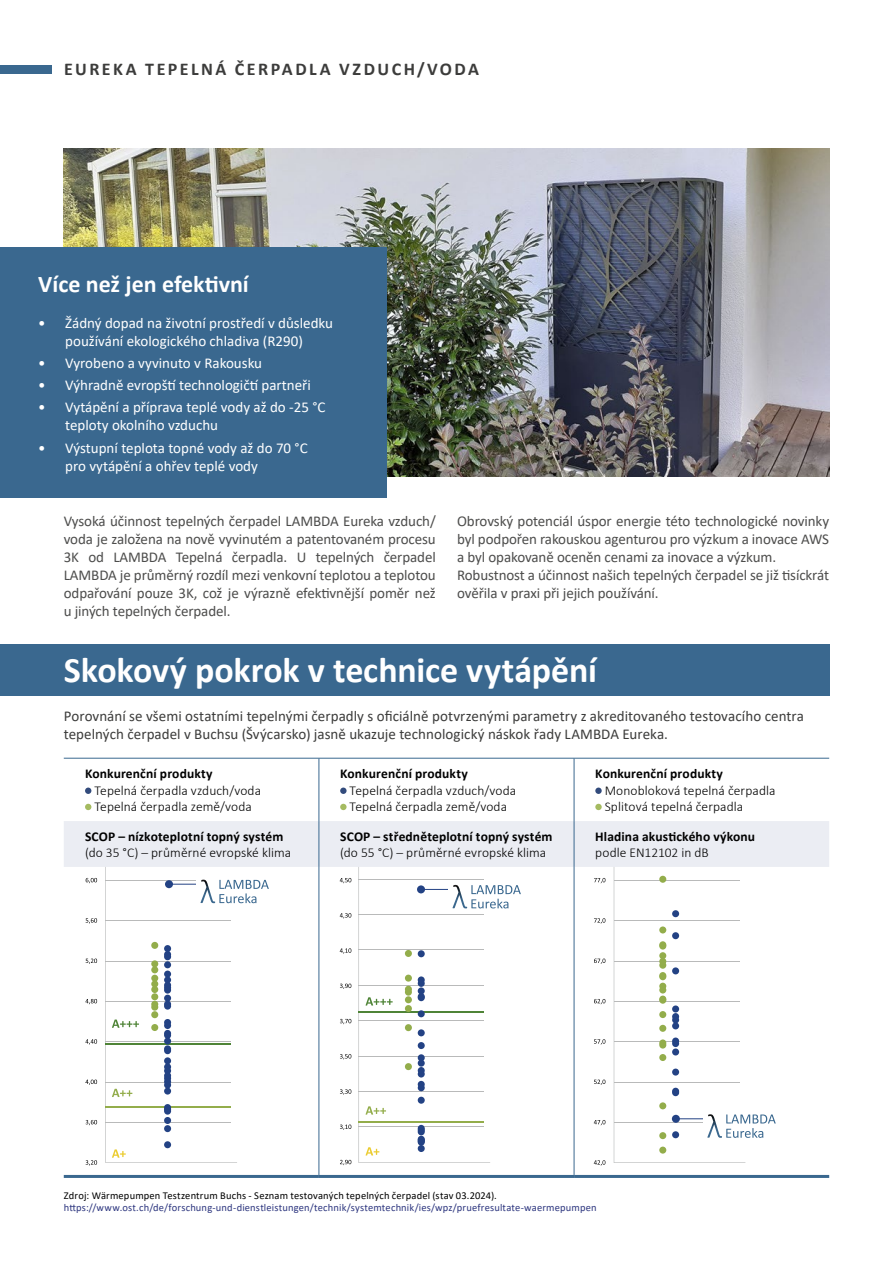
<style>
.page{position:relative;width:893px;height:1263px;background:#fff}
.page>*{position:absolute;margin:0;border:0;box-sizing:border-box;transform-origin:0 0}
.t1{font:700 36px "Calibri";letter-spacing:-.005em;color:#fff}
.t2{font:700 24px "Calibri";color:#fff}
.t3{font:700 18px "Calibri";letter-spacing:.135em;color:#3c3c3b}
.t4{font:15px/18px "Calibri";letter-spacing:-.005em;color:#4d4d4c;text-align:justify}
.t5{font:15px/18px "Calibri";color:#fff}
.t6{font:15px/18px "Calibri";color:#3c3c3b}
.t7{font:300 13.5px/16.2px "Calibri";letter-spacing:.005em;color:#000}
.t8{font:700 13.5px/16.2px "Calibri";letter-spacing:.01em;color:#000}
.t9{font:10.5px "Calibri";letter-spacing:.015em;color:#2d367f}
.t10{font:10.5px "Calibri";letter-spacing:.015em;color:#000}
.s1{font-weight:700}
.s2{font-weight:300}
</style>
<div class="page">
<div style="left:0;top:645px;width:829px;height:51px;background:#3a688f"></div>
<div style="left:0;top:65px;width:51px;height:9px;background:#3a688f"></div>
<img style="left:64px;top:149px;width:765px;height:327px">
<svg style="left:64px;top:821px;width:765px;height:344px"></svg>
<hr style="left:64px;top:758px;width:255px;height:1px;background:#3a688f">
<hr style="left:319px;top:758px;width:1px;height:63px;background:#3a688f">
<hr style="left:319px;top:758px;width:255px;height:1px;background:#3a688f">
<hr style="left:574px;top:758px;width:1px;height:63px;background:#3a688f">
<hr style="left:574px;top:758px;width:255px;height:1px;background:#3a688f">
<hr style="left:319px;top:821px;width:1px;height:46px;background:#3a688f">
<hr style="left:574px;top:821px;width:1px;height:46px;background:#3a688f">
<hr style="left:64px;top:1175px;width:255px;height:3px;background:#3a688f">
<hr style="left:319px;top:867px;width:1px;height:308px;background:#3a688f">
<hr style="left:319px;top:1175px;width:255px;height:3px;background:#3a688f">
<hr style="left:574px;top:867px;width:1px;height:308px;background:#3a688f">
<hr style="left:574px;top:1175px;width:255px;height:3px;background:#3a688f">
<div style="left:85px;top:787px;width:6px;height:7px;background:#324b7c;border-radius:50%"></div>
<svg style="left:85px;top:804px;width:6px;height:6px"></svg>
<div style="left:340px;top:787px;width:7px;height:7px;background:#324b7c;border-radius:50%"></div>
<div style="left:340px;top:804px;width:7px;height:6px;background:#a5bb61;border-radius:50%"></div>
<div style="left:595px;top:787px;width:7px;height:7px;background:#324b7c;border-radius:50%"></div>
<div style="left:595px;top:804px;width:7px;height:6px;background:#a5bb61;border-radius:50%"></div>
<div style="left:0;top:247px;width:387px;height:250px;background:#3a688f"></div>
<div style="left:259px;top:890px;width:27px;height:24px;background:#fff"></div>
<div style="left:511px;top:897px;width:27px;height:24px;background:#fff"></div>
<div style="left:765px;top:1126px;width:27px;height:24px;background:#fff"></div>
<p class="t3" style="left:64px;top:57px;width:416px">EUREKA TEPELNÁ ČERPADLA VZDUCH/VODA</p>
<p class="t2" style="left:38px;top:267px;width:212px">Více než jen efektivní</p>
<p class="t5" style="left:38px;top:313px;width:296px;text-align:center">• Žádný dopad na životní prostředí v důsledku používání ekologického chladiva (R290)</p>
<p class="t5" style="left:38px;top:353px;width:225px">• Vyrobeno a vyvinuto v Rakousku</p>
<p class="t5" style="left:38px;top:376px;width:274px">• Výhradně evropští technologičtí partneři</p>
<p class="t5" style="left:65px;top:398px;width:262px;text-indent:-27px">• Vytápění a příprava teplé vody až do -25 °C teploty okolního vzduchu</p>
<p class="t5" style="left:65px;top:438px;width:244px;text-indent:-27px">• Výstupní teplota topné vody až do 70 °C pro vytápění a ohřev teplé vody</p>
<p class="t4" style="left:64px;top:511px;width:374px">Vysoká účinnost tepelných čerpadel LAMBDA Eureka vzduch/ voda je založena na nově vyvinutém a patentovaném procesu 3K od LAMBDA Tepelná čerpadla. U tepelných čerpadel LAMBDA je průměrný rozdíl mezi venkovní teplotou a teplotou odpařování pouze 3K, což je výrazně efektivnější poměr než u jiných tepelných čerpadel.</p>
<p class="t4" style="left:457px;top:511px;width:373px">Obrovský potenciál úspor energie této technologické novinky byl podpořen rakouskou agenturou pro výzkum a inovace AWS a byl opakovaně oceněn cenami za inovace a výzkum.</p>
<p class="t4" style="left:457px;top:565px;width:373px">Robustnost a účinnost našich tepelných čerpadel se již tisíckrát ověřila v praxi při jejich používání.</p>
<p class="t1" style="left:64px;top:644px;width:535px">Skokový pokrok v technice vytápění</p>
<p class="t6" style="left:64px;top:707px;width:742px">Porovnání se všemi ostatními tepelnými čerpadly s oficiálně potvrzenými parametry z akreditovaného testovacího centra tepelných čerpadel v Buchsu (Švýcarsko) jasně ukazuje technologický náskok řady LAMBDA Eureka.</p>
<p class="t7" style="left:94px;top:766px;width:168px;text-indent:-9px"><span class="s1">Konkurenční produkty<br></span>Tepelná čerpadla vzduch/voda</p>
<p class="t7" style="left:94px;top:798px;width:159px">Tepelná čerpadla země/voda</p>
<p class="t8" style="left:85px;top:828px;width:200px">SCOP – nízkoteplotní topný systém</p>
<p class="t7" style="left:85px;top:844px;width:208px">(do 35 °C) – průměrné evropské klima</p>
<p class="t7" style="left:350px;top:766px;width:168px;text-indent:-9px"><span class="s1">Konkurenční produkty<br></span>Tepelná čerpadla vzduch/voda</p>
<p class="t7" style="left:350px;top:798px;width:159px">Tepelná čerpadla země/voda</p>
<p class="t7" style="left:605px;top:766px;width:172px;text-indent:-9px"><span class="s1">Konkurenční produkty<br></span>Monobloková tepelná čerpadla<br>Splitová tepelná čerpadla</p>
<p class="t8" style="left:340px;top:828px;width:214px">SCOP – středněteplotní topný systém <span class="s2">(do 55 °C) – průměrné evropské klima</span></p>
<p class="t8" style="left:595px;top:828px;width:161px">Hladina akustického výkonu</p>
<p class="t7" style="left:595px;top:844px;width:115px">podle EN12102 in dB</p>
<p class="t10" style="left:64px;top:1188px;width:435px">Zdroj: Wärmepumpen Testzentrum Buchs - Seznam testovaných tepelných čerpadel (stav 03.2024).</p>
<p class="t9" style="left:64px;top:1200px;width:534px">https://www.ost.ch/de/forschung-und-dienstleistungen/technik/systemtechnik/ies/wpz/pruefresultate-waermepumpen</p>
</div>
